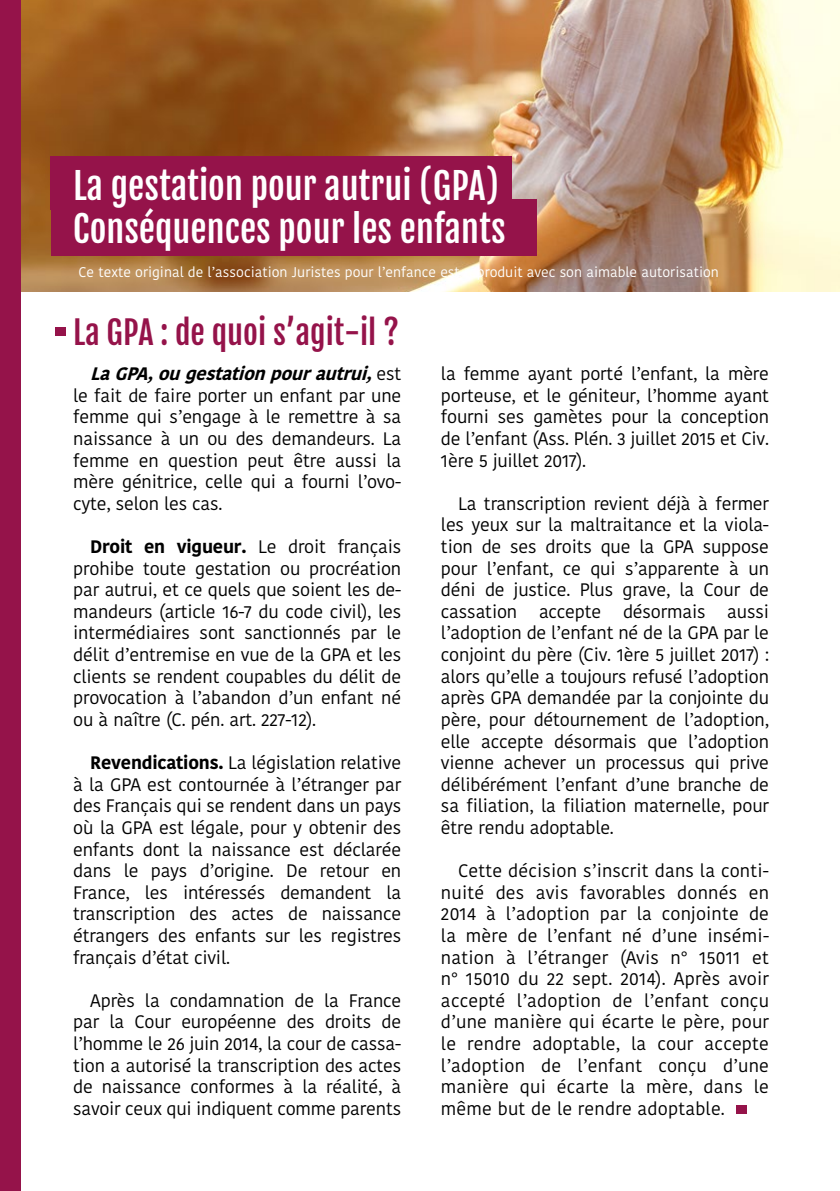
<style>
.page{position:relative;width:840px;height:1191px;background:#fff}
.page>*{position:absolute;margin:0;border:0;box-sizing:border-box;transform-origin:0 0}
.t1{font:36px/43.2px "Fjalla One";color:#fff}
.t2{font:32px "Fjalla One";color:#95134a}
.t3{font:18px/21.6px "Kohinoor Telugu";letter-spacing:-.01em;color:#000;text-align:justify}
.t4{font:14px "Kohinoor Telugu";color:#fff}
.s1{font-weight:700;font-style:italic}
.s2{font-weight:700}
</style>
<div class="page">
<img style="left:20px;top:0;width:819px;height:292px">
<div style="left:56px;top:328px;width:10px;height:8px;background:#95134a"></div>
<div style="left:736px;top:1105px;width:10px;height:9px;background:#95134a"></div>
<div style="left:51px;top:156px;width:460px;height:53px;background:#95134a"></div>
<div style="left:51px;top:200px;width:485px;height:56px;background:#95134a"></div>
<div style="left:0;top:0;width:20px;height:1191px;background:#95134a"></div>
<h1 class="t1" style="left:73px;top:164px;width:433px">La gestation pour autrui (GPA)<br>Conséquences pour les enfants</h1>
<p class="t4" style="left:79px;top:264px;width:641px">Ce texte original de l’association Juristes pour l’enfance est reproduit avec son aimable autorisation</p>
<h2 class="t2" style="left:73px;top:312px;width:327px">La GPA : de quoi s’agit-il ?</h2>
<p class="t3" style="left:73px;top:363px;width:329px;text-indent:17px"><span class="s1">LaGPA,ougestationpourautrui,</span>e s t le fait de faire porter un enfant par une femme qui s’engage à le remettre à sa naissance à un ou des demandeurs. La femme en question peut être aussi la mère génitrice, celle qui a fourni l’ovo&shy;cyte, selon les cas.</p>
<p class="t3" style="left:73px;top:536px;width:329px;text-indent:17px"><span class="s2">Droit en vigueur.</span> Le droit français prohibe toute gestation ou procréation par autrui, et ce quels que soient les de&shy;mandeurs (article 16-7 du code civil), les intermédiaires sont sanctionnés par le délit d’entremise en vue de la GPA et les clients se rendent coupables du délit de provocation à l’abandon d’un enfant né ou à naître (C. pén. art. 227-12).</p>
<p class="t3" style="left:73px;top:752px;width:329px;text-indent:17px"><span class="s2">Revendications.</span> La législation relative à la GPA est contournée à l’étranger par des Français qui se rendent dans un pays où la GPA est légale, pour y obtenir des enfants dont la naissance est déclarée dans le pays d’origine. De retour en France, les intéressés demandent la transcription des actes de naissance étrangers des enfants sur les registres français d’état civil.</p>
<p class="t3" style="left:73px;top:989px;width:329px;text-indent:17px">Après la condamnation de la France par la Cour européenne des droits de l’homme le 26 juin 2014, la cour de cassa&shy;tion a autorisé la transcription des actes de naissance conformes à la réalité, à savoir ceux qui indiquent comme parents</p>
<p class="t3" style="left:441px;top:363px;width:329px">la femme ayant porté l’enfant, la mère porteuse, et le géniteur, l’homme ayant fourni ses gamètes pour la conception de l’enfant (Ass. Plén. 3 juillet 2015 et Civ.<br>1ère 5 juillet 2017).</p>
<p class="t3" style="left:441px;top:493px;width:329px;text-indent:17px">La transcription revient déjà à fermer les yeux sur la maltraitance et la viola&shy;tion de ses droits que la GPA suppose pour l’enfant, ce qui s’apparente à un déni de justice. Plus grave, la Cour de cassation accepte désormais aussi l’adoption de l’enfant né de la GPA par le conjoint du père (Civ. 1ère 5 juillet 2017) : alors qu’elle a toujours refusé l’adoption après GPA demandée par la conjointe du père, pour détournement de l’adoption, elle accepte désormais que l’adoption vienne achever un processus qui prive délibérément l’enfant d’une branche de sa filiation, la filiation maternelle, pour être rendu adoptable.</p>
<p class="t3" style="left:441px;top:860px;width:329px;text-indent:17px">Cette décision s’inscrit dans la conti&shy;nuité des avis favorables donnés en 2014 à l’adoption par la conjointe de la mère de l’enfant né d’une insémi&shy;nation à l’étranger (Avis n° 15011 et n° 15010 du 22 sept. 2014). Après avoir accepté l’adoption de l’enfant conçu d’une manière qui écarte le père, pour le rendre adoptable, la cour accepte l’adoption de l’enfant conçu d’une manière qui écarte la mère, dans le même but de le rendre adoptable.</p>
</div>
